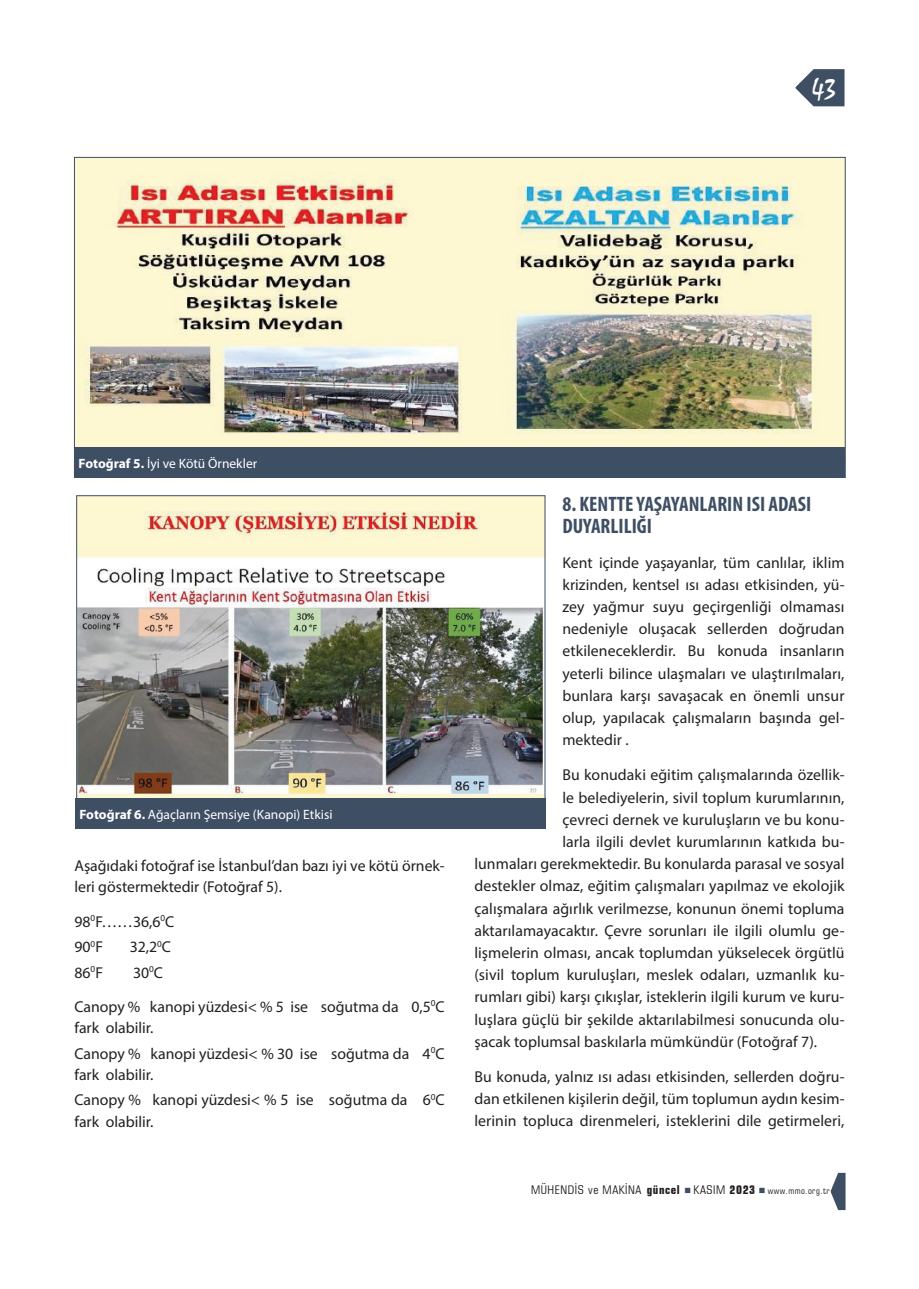
<style>
.page{position:relative;width:919px;height:1289px;background:#fff}
.page>*{position:absolute;margin:0;border:0;box-sizing:border-box;transform-origin:0 0}
.t1{font:27px "TR Mystical Plain";color:#fff}
.t2{font:700 condensed 21px/22.5px "Myriad Pro";color:#3e4f64}
.t3{font:15.75px/22.2px "Myriad Pro";letter-spacing:.005em;color:#231f20}
.t4{font:13.5px "Myriad Pro";color:#fff}
.t5{font:condensed 12px "Square 721 BT";letter-spacing:.05em;color:#231f20}
.t6{font:condensed 9px "Square 721 BT";letter-spacing:.05em;color:#231f20}
.s1{font-weight:700}
</style>
<div class="page">
<svg style="left:795px;top:69px;width:49px;height:37px"></svg>
<svg style="left:830px;top:1172px;width:15px;height:37px"></svg>
<img style="left:76px;top:159px;width:767px;height:288px">
<div style="left:74px;top:447px;width:770px;height:31px;background:#3e4f64"></div>
<img style="left:78px;top:497px;width:465px;height:301px">
<div style="left:75px;top:798px;width:470px;height:30px;background:#3e4f64"></div>
<h1 class="t1" style="left:812px;top:73px;width:26px">43</h1>
<p class="t4" style="left:79px;top:455px;width:180px"><span class="s1">Fotoğraf 5.</span> İyi ve Kötü Örnekler</p>
<p class="t4" style="left:79px;top:805px;width:254px"><span class="s1">Fotoğraf 6.</span> Ağaçların Şemsiye (Kanopi) Etkisi</p>
<p class="t3" style="left:74px;top:855px;width:371px;line-height:21.3px">Aşağıdaki fotoğraf ise İstanbul’dan bazı iyi ve kötü örnek&shy;leri göstermektedir (Fotoğraf 5).</p>
<p class="t3" style="left:74px;top:908px;width:101px;line-height:25.5px">98<sup>0</sup>F……36,6<sup>0</sup>C<br>90<sup>0</sup>F</p>
<p class="t3" style="left:130px;top:935px;width:43px">32,2<sup>0</sup>C</p>
<p class="t3" style="left:74px;top:955px;width:371px;line-height:34px;text-indent:59px">30<sup>0</sup>C<br>Canopy % kanopi yüzdesi&lt; % 5 ise soğutma da 0,5<sup>0</sup>C</p>
<p class="t3" style="left:74px;top:1014px;width:371px;line-height:25.5px">fark olabilir.<br>Canopy % kanopi yüzdesi&lt; % 30 ise soğutma da 4<sup>0</sup>C</p>
<p class="t3" style="left:74px;top:1061px;width:371px;line-height:25.5px">fark olabilir.<br>Canopy % kanopi yüzdesi&lt; % 5 ise soğutma da 6<sup>0</sup>C</p>
<p class="t3" style="left:74px;top:1110px;width:81px">fark olabilir.</p>
<p class="t3" style="left:74px;top:961px;width:30px">86<sup>0</sup>F</p>
<h2 class="t2" style="left:562px;top:492px;width:250px">8. KENTTE YAŞAYANLARIN ISI ADASI<br>DUYARLILIĞI</h2>
<p class="t3" style="left:562px;top:551px;width:284px;text-align:justify">Kent içinde yaşayanlar, tüm canlılar, iklim krizinden, kentsel ısı adası etkisinden, yü&shy;zey yağmur suyu geçirgenliği olmaması nedeniyle oluşacak sellerden doğrudan etkileneceklerdir. Bu konuda insanların yeterli bilince ulaşmaları ve ulaştırılmaları, bunlara karşı savaşacak en önemli unsur olup, yapılacak çalışmaların başında gel&shy;mektedir .</p>
<p class="t3" style="left:562px;top:763px;width:283px">Bu konudaki eğitim çalışmalarında özellik-</p>
<p class="t3" style="left:562px;top:785px;width:283px">le belediyelerin, sivil toplum kurumlarının,</p>
<p class="t3" style="left:562px;top:808px;width:283px">çevreci dernek ve kuruluşların ve bu konu-</p>
<p class="t3" style="left:562px;top:830px;width:284px">larla ilgili devlet kurumlarının katkıda bu-</p>
<p class="t3" style="left:474px;top:852px;width:371px">lunmaları gerekmektedir. Bu konularda parasal ve sosyal</p>
<p class="t3" style="left:474px;top:874px;width:371px">destekler olmaz, eğitim çalışmaları yapılmaz ve ekolojik</p>
<p class="t3" style="left:474px;top:897px;width:371px">çalışmalara ağırlık verilmezse, konunun önemi topluma</p>
<p class="t3" style="left:474px;top:919px;width:371px">aktarılamayacaktır. Çevre sorunları ile ilgili olumlu ge-</p>
<p class="t3" style="left:474px;top:941px;width:371px">lişmelerin olması, ancak toplumdan yükselecek örgütlü</p>
<p class="t3" style="left:474px;top:963px;width:371px">(sivil toplum kuruluşları, meslek odaları, uzmanlık ku-</p>
<p class="t3" style="left:474px;top:985px;width:371px">rumları gibi) karşı çıkışlar, isteklerin ilgili kurum ve kuru-</p>
<p class="t3" style="left:474px;top:1008px;width:371px">luşlara güçlü bir şekilde aktarılabilmesi sonucunda olu-</p>
<p class="t3" style="left:474px;top:1030px;width:344px">şacak toplumsal baskılarla mümkündür (Fotoğraf 7).</p>
<p class="t3" style="left:474px;top:1065px;width:371px;text-align:justify">Bu konuda, yalnız ısı adası etkisinden, sellerden doğru&shy;dan etkilenen kişilerin değil, tüm toplumun aydın kesim&shy;lerinin topluca direnmeleri, isteklerini dile getirmeleri,</p>
<p class="t5" style="left:531px;top:1182px;width:226px">MÜHENDİS ve MAKİNA <span class="s1">güncel</span> KASIM <span class="s1">2023</span></p>
<p class="t6" style="left:767px;top:1185px;width:63px">www.mmo.org.tr</p>
</div>
